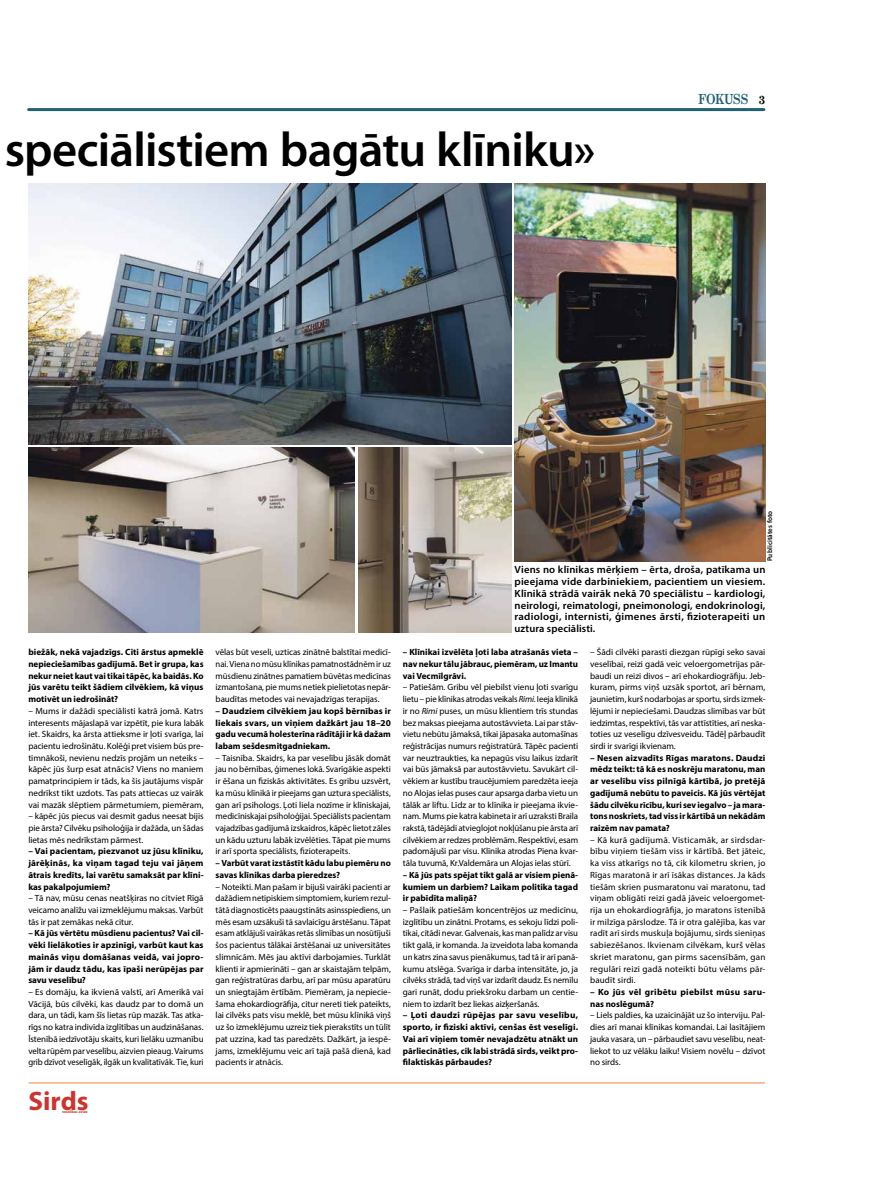
<style>
.page{position:relative;width:893px;height:1191px;background:#fff}
.page>*{position:absolute;margin:0;border:0;box-sizing:border-box;transform-origin:0 0}
.t1{font:600 48.7px "Myriad Pro";letter-spacing:-.015em;color:#000}
.t2{font:700 26.8px "Myriad Pro";color:#cf332d}
.t3{font:700 14px "Century Schoolbook";letter-spacing:-.025em;color:#216272;scale:.82 1}
.t4{font:700 12px "Century Schoolbook";color:#000}
.t5{font:600 10.5px/11.7px "Myriad Pro";letter-spacing:.02em;color:#000;text-align:justify}
.t6{font:9px/11.7px "Myriad Pro";letter-spacing:-.005em;color:#000;text-align:justify}
.t7{font:700 9px/11.7px "Myriad Pro";color:#000;text-align:justify}
.t8{font:700 9px/11.7px "Myriad Pro";letter-spacing:.025em;color:#000}
.t9{font:600 7px "Myriad Pro";letter-spacing:.015em;color:#000}
.t10{font:700 3.8px "Myriad Pro";color:#cf332d}
.s1{font-style:italic}
</style>
<div class="page">
<hr style="left:29px;top:1082px;width:736px;height:1px;background:#f2833f">
<hr style="left:29px;top:108px;width:735px;height:3px;background:#216272">
<img style="left:514px;top:183px;width:251px;height:378px">
<img style="left:29px;top:447px;width:326px;height:185px">
<img style="left:358px;top:447px;width:153px;height:185px">
<img style="left:29px;top:183px;width:482px;height:261px">
<h1 class="t1" style="left:5px;top:119px;width:592px">speciālistiem bagātu klīniku»</h1>
<h3 class="t3" style="left:698px;top:88px;width:63px">FOKUSS</h3>
<h3 class="t4" style="left:758px;top:91px;width:8px">3</h3>
<p class="t9" style="left:765px;top:561px;width:52px;rotate:-90deg">Publicitātes foto</p>
<p class="t7" style="left:28px;top:646px;width:177px">biežāk, nekā vajadzīgs. Citi ārstus apmeklē nepieciešamības gadījumā. Bet ir grupa, kas nekur neiet kaut vai tikai tāpēc, ka baidās. Ko jūs varētu teikt šādiem cilvēkiem, kā viņus motivēt un iedrošināt?</p>
<p class="t6" style="left:28px;top:705px;width:177px">– Mums ir dažādi speciālisti katrā jomā. Katrs interesents mājaslapā var izpētīt, pie kura labāk iet. Skaidrs, ka ārsta attieksme ir ļoti svarīga, lai pacientu iedrošinātu. Kolēģi pret visiem būs pre&shy;timnākoši, nevienu nedzīs projām un neteiks – kāpēc jūs šurp esat atnācis? Viens no maniem pamatprincipiem ir tāds, ka šis jautājums vispār nedrīkst tikt uzdots. Tas pats attiecas uz vairāk vai mazāk slēptiem pārmetumiem, piemēram,</p>
<p class="t6" style="left:28px;top:810px;width:177px">– kāpēc jūs piecus vai desmit gadus neesat bijis pie ārsta? Cilvēku psiholoģija ir dažāda, un šādas lietas mēs nedrīkstam pārmest.</p>
<p class="t7" style="left:28px;top:845px;width:177px">– Vai pacientam, piezvanot uz jūsu klīniku, jārēķinās, ka viņam tagad teju vai jāņem ātrais kredīts, lai varētu samaksāt par klīni&shy;kas pakalpojumiem?</p>
<p class="t6" style="left:28px;top:892px;width:177px">– Tā nav, mūsu cenas neatšķiras no citviet Rīgā veicamo analīžu vai izmeklējumu maksas. Varbūt tās ir pat zemākas nekā citur.</p>
<p class="t7" style="left:28px;top:927px;width:177px">– Kā jūs vērtētu mūsdienu pacientus? Vai cil&shy;vēki lielākoties ir apzinīgi, varbūt kaut kas mainās viņu domāšanas veidā, vai jopro&shy;jām ir daudz tādu, kas īpaši nerūpējas par savu veselību?</p>
<p class="t6" style="left:28px;top:986px;width:177px">– Es domāju, ka ikvienā valstī, arī Amerikā vai Vācijā, būs cilvēki, kas daudz par to domā un dara, un tādi, kam šīs lietas rūp mazāk. Tas atka&shy;rīgs no katra indivīda izglītības un audzināšanas.<br>Īstenībā iedzīvotāju skaits, kuri lielāku uzmanību velta rūpēm par veselību, aizvien pieaug. Vairums grib dzīvot veselīgāk, ilgāk un kvalitatīvāk. Tie, kuri</p>
<h2 class="t2" style="left:29px;top:1085px;width:61px">Sirds</h2>
<p class="t10" style="left:62px;top:1109px;width:27px">veselības avīze</p>
<p class="t6" style="left:216px;top:646px;width:177px">vēlas būt veseli, uzticas zinātnē balstītai medicī&shy;nai. Viena no mūsu klīnikas pamatnostādnēm ir uz mūsdienu zinātnes pamatiem būvētas medicīnas izmantošana, pie mums netiek pielietotas nepār&shy;baudītas metodes vai nevajadzīgas terapijas.</p>
<p class="t7" style="left:216px;top:704px;width:177px">– Daudziem cilvēkiem jau kopš bērnības ir liekais svars, un viņiem dažkārt jau 18–20 gadu vecumā holesterīna rādītāji ir kā dažam labam sešdesmitgadniekam.</p>
<p class="t6" style="left:216px;top:751px;width:177px">– Taisnība. Skaidrs, ka par veselību jāsāk domāt jau no bērnības, ģimenes lokā. Svarīgākie aspekti ir ēšana un fiziskās aktivitātes. Es gribu uzsvērt, ka mūsu klīnikā ir pieejams gan uztura speciālists, gan arī psihologs. Ļoti liela nozīme ir klīniskajai, medicīniskajai psiholoģijai. Speciālists pacientam vajadzības gadījumā izskaidros, kāpēc lietot zāles un kādu uzturu labāk izvēlēties. Tāpat pie mums ir arī sporta speciālists, fizioterapeits.</p>
<p class="t7" style="left:216px;top:857px;width:177px">– Varbūt varat izstāstīt kādu labu piemēru no savas klīnikas darba pieredzes?</p>
<p class="t6" style="left:216px;top:880px;width:177px">– Noteikti. Man pašam ir bijuši vairāki pacienti ar dažādiem netipiskiem simptomiem, kuriem rezul&shy;tātā diagnosticēts paaugstināts asinsspiediens, un mēs esam uzsākuši tā savlaicīgu ārstēšanu. Tāpat esam atklājuši vairākas retās slimības un nosūtījuši šos pacientus tālākai ārstēšanai uz universitātes slimnīcām. Mēs jau aktīvi darbojamies. Turklāt klienti ir apmierināti – gan ar skaistajām telpām, gan reģistratūras darbu, arī par mūsu aparatūru un sniegtajām ērtībām. Piemēram, ja nepiecie&shy;šama ehokardiogrāfija, citur nereti tiek pateikts, lai cilvēks pats visu meklē, bet mūsu klīnikā viņš uz šo izmeklējumu uzreiz tiek pierakstīts un tūlīt pat uzzina, kad tas paredzēts. Dažkārt, ja iespē&shy;jams, izmeklējumu veic arī tajā pašā dienā, kad pacients ir atnācis.</p>
<p class="t5" style="left:514px;top:564px;width:252px">Viens no klīnikas mērķiem – ērta, droša, patīkama un pieejama vide darbiniekiem, pacientiem un viesiem.<br>Klīnikā strādā vairāk nekā 70 speciālistu – kardiologi, neirologi, reimatologi, pneimonologi, endokrinologi, radiologi, internisti, ģimenes ārsti, fizioterapeiti un uztura speciālisti.</p>
<p class="t7" style="left:403px;top:646px;width:177px">– Klīnikai izvēlēta ļoti laba atrašanās vieta – nav nekur tālu jābrauc, piemēram, uz Imantu vai Vecmīlgrāvi.</p>
<p class="t6" style="left:403px;top:681px;width:177px">– Patiešām. Gribu vēl piebilst vienu ļoti svarīgu lietu – pie klīnikas atrodas veikals <span class="s1">Rimi</span>. Ieeja klīnikā ir no <span class="s1">Rimi</span> puses, un mūsu klientiem trīs stundas bez maksas pieejama autostāvvieta. Lai par stāv&shy;vietu nebūtu jāmaksā, tikai jāpasaka automašīnas reģistrācijas numurs reģistratūrā. Tāpēc pacienti var neuztraukties, ka nepagūs visu laikus izdarīt vai būs jāmaksā par autostāvvietu. Savukārt cil&shy;vēkiem ar kustību traucējumiem paredzēta ieeja no Alojas ielas puses caur apsarga darba vietu un tālāk ar liftu. Līdz ar to klīnika ir pieejama ikvie&shy;nam. Mums pie katra kabineta ir arī uzraksti Braila rakstā, tādējādi atvieglojot nokļūšanu pie ārsta arī cilvēkiem ar redzes problēmām. Respektīvi, esam padomājuši par visu. Klīnika atrodas Piena kvar&shy;tāla tuvumā, Kr.Valdemāra un Alojas ielas stūrī.</p>
<p class="t7" style="left:403px;top:868px;width:177px">– Kā jūs pats spējat tikt galā ar visiem pienā&shy;kumiem un darbiem? Laikam politika tagad ir pabīdīta maliņā?</p>
<p class="t6" style="left:403px;top:904px;width:177px">– Pašlaik patiešām koncentrējos uz medicīnu, izglītību un zinātni. Protams, es sekoju līdzi poli&shy;tikai, citādi nevar. Galvenais, kas man palīdz ar visu tikt galā, ir komanda. Ja izveidota laba komanda un katrs zina savus pienākumus, tad tā ir arī panā&shy;kumu atslēga. Svarīga ir darba intensitāte, jo, ja cilvēks strādā, tad viņš var izdarīt daudz. Es nemīlu gari runāt, dodu priekšroku darbam un centie&shy;niem to izdarīt bez liekas aizķeršanās.</p>
<p class="t7" style="left:403px;top:1009px;width:177px">– Ļoti daudzi rūpējas par savu veselību, sporto, ir fiziski aktīvi, cenšas ēst veselīgi.<br>Vai arī viņiem tomēr nevajadzētu atnākt un pārliecināties, cik labi strādā sirds, veikt pro&shy;filaktiskās pārbaudes?</p>
<p class="t6" style="left:590px;top:646px;width:177px">– Šādi cilvēki parasti diezgan rūpīgi seko savai veselībai, reizi gadā veic veloergometrijas pār&shy;baudi un reizi divos – arī ehokardiogrāfiju. Jeb&shy;kuram, pirms viņš uzsāk sportot, arī bērnam, jaunietim, kurš nodarbojas ar sportu, sirds izmek&shy;lējumi ir nepieciešami. Daudzas slimības var būt iedzimtas, respektīvi, tās var attīstīties, arī neska&shy;toties uz veselīgu dzīvesveidu. Tādēļ pārbaudīt sirdi ir svarīgi ikvienam.</p>
<p class="t7" style="left:590px;top:751px;width:177px">– Nesen aizvadīts Rīgas maratons. Daudzi mēdz teikt: tā kā es noskrēju maratonu, man ar veselību viss pilnīgā kārtībā, jo pretējā gadījumā nebūtu to paveicis. Kā jūs vērtējat šādu cilvēku rīcību, kuri sev iegalvo – ja mara&shy;tons noskriets, tad viss ir kārtībā un nekādām raizēm nav pamata?</p>
<p class="t6" style="left:590px;top:833px;width:177px">– Kā kurā gadījumā. Visticamāk, ar sirdsdar&shy;bību viņiem tiešām viss ir kārtībā. Bet jāteic, ka viss atkarīgs no tā, cik kilometru skrien, jo Rīgas maratonā ir arī īsākas distances. Ja kāds tiešām skrien pusmaratonu vai maratonu, tad viņam obligāti reizi gadā jāveic veloergomet&shy;rija un ehokardiogrāfija, jo maratons īstenībā ir milzīga pārslodze. Tā ir otra galējība, kas var radīt arī sirds muskuļa bojājumu, sirds sieniņas sabiezēšanos. Ikvienam cilvēkam, kurš vēlas skriet maratonu, gan pirms sacensībām, gan regulāri reizi gadā noteikti būtu vēlams pār&shy;baudīt sirdi.</p>
<p class="t8" style="left:590px;top:985px;width:177px">– Ko jūs vēl gribētu piebilst mūsu saru&shy;nas noslēgumā?</p>
<p class="t6" style="left:590px;top:1009px;width:177px">– Liels paldies, ka uzaicinājāt uz šo interviju. Pal&shy;dies arī manai klīnikas komandai. Lai lasītājiem jauka vasara, un – pārbaudiet savu veselību, neat&shy;liekot to uz vēlāku laiku! Visiem novēlu – dzīvot no sirds.</p>
</div>
